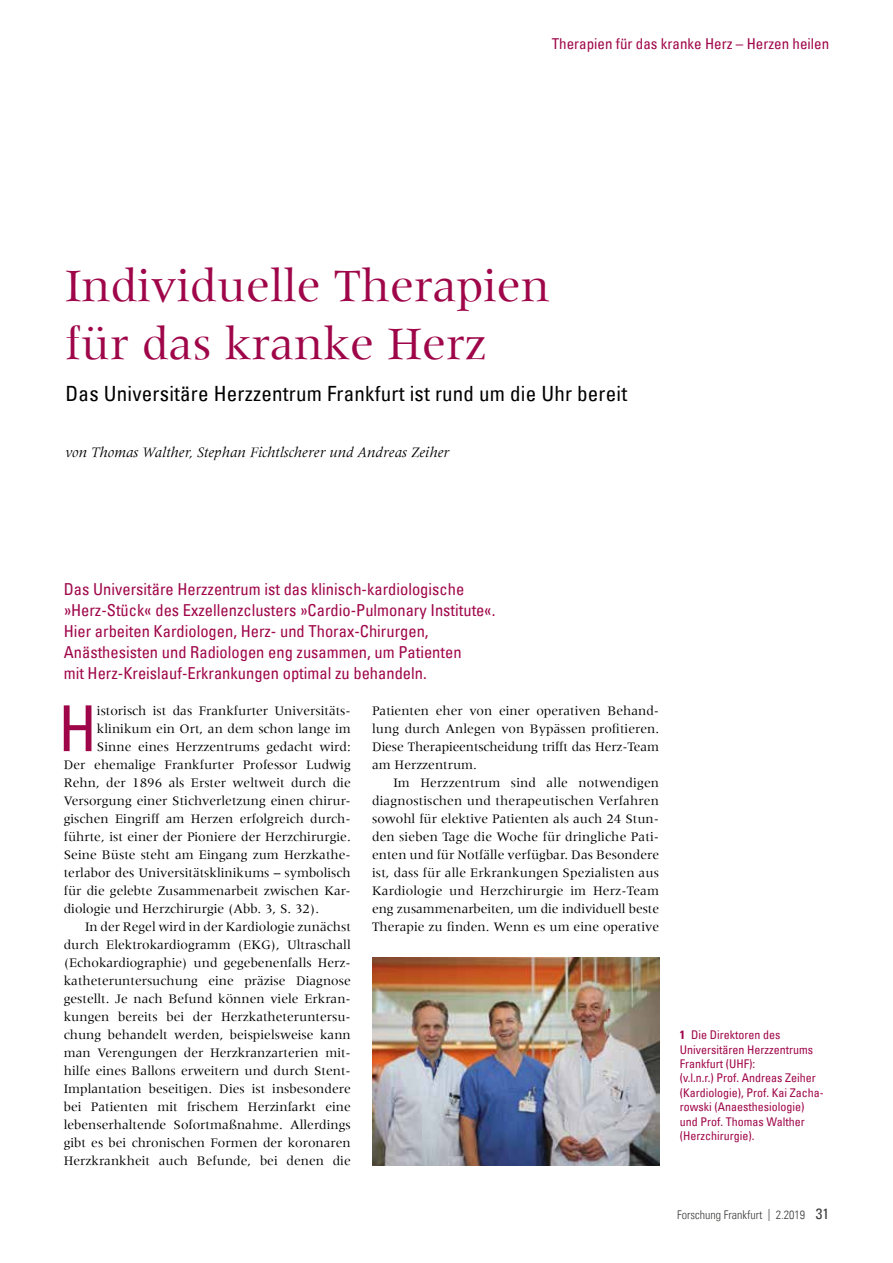
<style>
.page{position:relative;width:893px;height:1263px;background:#fff}
.page>*{position:absolute;margin:0;border:0;box-sizing:border-box;transform-origin:0 0}
.t1{font:condensed 63.3px "Univers Com 57";color:#9f0649}
.t2{font:48px/57.6px "Meridien";color:#9f0649}
.t3{font:condensed 21px "Univers Com 57";letter-spacing:.01em;color:#000}
.t4{font:condensed 16.5px/21px "Univers Com 57";color:#9f0649}
.t5{font:italic 15px "Meridien Com";color:#000}
.t6{font:condensed 15px "Univers Com 57";color:#9f0649}
.t7{font:13.5px/18px "Meridien";color:#000;text-align:justify}
.t8{font:condensed 12px/14.4px "Univers Com 57";color:#9f0649}
.t9{font:12px "Univers Com 47 Light Cond";color:#3c3c3b}
.s1{font-family:"Univers Com 67 Bold Cond";font-stretch:normal}
.s2{font-family:"Univers Com 57";font-stretch:condensed;font-size:15px}
</style>
<div class="page">
<img style="left:372px;top:957px;width:287px;height:208px">
<p class="t6" style="left:552px;top:34px;width:279px">Therapien für das kranke Herz – Herzen heilen</p>
<h2 class="t2" style="left:66px;top:257px;width:486px">Individuelle Therapien für das kranke Herz</h2>
<h3 class="t3" style="left:66px;top:380px;width:563px">Das Universitäre Herzzentrum Frankfurt ist rund um die Uhr bereit</h3>
<p class="t5" style="left:66px;top:443px;width:385px">von Thomas Walther, Stephan Fichtlscherer und Andreas Zeiher</p>
<p class="t4" style="left:64px;top:578px;width:433px">Das Universitäre Herzzentrum ist das klinisch-kardiologische »Herz-Stück« des Exzellenzclusters »Cardio-Pulmonary Institute«.<br>Hier arbeiten Kardiologen, Herz- und Thorax-Chirurgen, Anästhesisten und Radiologen eng zusammen, um Patienten<br>mit Herz-Kreislauf-Erkrankungen optimal zu behandeln.</p>
<h1 class="t1" style="left:58px;top:688px;width:40px">H</h1>
<p class="t7" style="left:97px;top:702px;width:255px">istorisch ist das Frankfurter Universitäts-</p>
<p class="t7" style="left:97px;top:720px;width:255px">klinikum ein Ort, an dem schon lange im</p>
<p class="t7" style="left:97px;top:738px;width:255px">Sinne eines Herzzentrums gedacht wird:</p>
<p class="t7" style="left:64px;top:756px;width:289px">Der ehemalige Frankfurter Professor Ludwig</p>
<p class="t7" style="left:64px;top:774px;width:288px">Rehn, der 1896 als Erster weltweit durch die</p>
<p class="t7" style="left:64px;top:792px;width:289px">Versorgung einer Stichverletzung einen chirur-</p>
<p class="t7" style="left:64px;top:810px;width:288px">gischen Eingriff am Herzen erfolgreich durch-</p>
<p class="t7" style="left:64px;top:828px;width:288px">führte, ist einer der Pioniere der Herzchirurgie.</p>
<p class="t7" style="left:64px;top:846px;width:288px">Seine Büste steht am Eingang zum Herzkathe-</p>
<p class="t7" style="left:64px;top:864px;width:289px">terlabor des Universitätsklinikums – symbolisch</p>
<p class="t7" style="left:64px;top:882px;width:289px">für die gelebte Zusammenarbeit zwischen Kar-</p>
<p class="t7" style="left:64px;top:900px;width:257px">diologie und Herzchirurgie (Abb. 3, S. 32).</p>
<p class="t7" style="left:85px;top:918px;width:267px">In der Regel wird in der Kardiologie zunächst</p>
<p class="t7" style="left:64px;top:936px;width:289px">durch Elektrokardiogramm (EKG), Ultraschall</p>
<p class="t7" style="left:64px;top:954px;width:289px">(Echokardiographie) und gegebenenfalls Herz-</p>
<p class="t7" style="left:64px;top:972px;width:289px">katheteruntersuchung eine präzise Diagnose</p>
<p class="t7" style="left:64px;top:990px;width:289px">gestellt. Je nach Befund können viele Erkran-</p>
<p class="t7" style="left:64px;top:1008px;width:289px">kungen bereits bei der Herzkatheteruntersu-</p>
<p class="t7" style="left:64px;top:1026px;width:289px">chung behandelt werden, beispielsweise kann</p>
<p class="t7" style="left:64px;top:1044px;width:289px">man Verengungen der Herzkranzarterien mit-</p>
<p class="t7" style="left:64px;top:1062px;width:289px">hilfe eines Ballons erweitern und durch Stent-</p>
<p class="t7" style="left:64px;top:1080px;width:289px">Implantation beseitigen. Dies ist insbesondere</p>
<p class="t7" style="left:64px;top:1098px;width:289px">bei Patienten mit frischem Herzinfarkt eine</p>
<p class="t7" style="left:64px;top:1116px;width:289px">lebenserhaltende Sofortmaßnahme. Allerdings</p>
<p class="t7" style="left:64px;top:1134px;width:289px">gibt es bei chronischen Formen der koronaren</p>
<p class="t7" style="left:64px;top:1152px;width:289px">Herzkrankheit auch Befunde, bei denen die</p>
<p class="t7" style="left:372px;top:702px;width:289px">Patienten eher von einer operativen Behand&shy;lung durch Anlegen von Bypässen profitieren.<br>Diese Therapieentscheidung trifft das Herz-Team am Herzzentrum.</p>
<p class="t7" style="left:372px;top:774px;width:289px;text-indent:21px">Im Herzzentrum sind alle notwendigen diagnostischen und therapeutischen Verfahren sowohl für elektive Patienten als auch 24 Stun&shy;den sieben Tage die Woche für dringliche Pati&shy;enten und für Notfälle verfügbar. Das Besondere ist, dass für alle Erkrankungen Spezialisten aus Kardiologie und Herzchirurgie im Herz-Team eng zusammenarbeiten, um die individuell beste Therapie zu finden. Wenn es um eine operative</p>
<p class="t8" style="left:680px;top:1027px;width:145px"><span class="s1">1</span> Die Direktoren des<br>Universitären Herzzentrums<br>Frankfurt (UHF):<br>(v.l.n.r.) Prof. Andreas Zeiher (Kardiologie), Prof. Kai Zacha&shy;rowski (Anaesthesiologie) und Prof. Thomas Walther (Herzchirurgie).</p>
<p class="t9" style="left:677px;top:1208px;width:153px">Forschung Frankfurt | 2.2019 <span class="s2">31</span></p>
</div>
